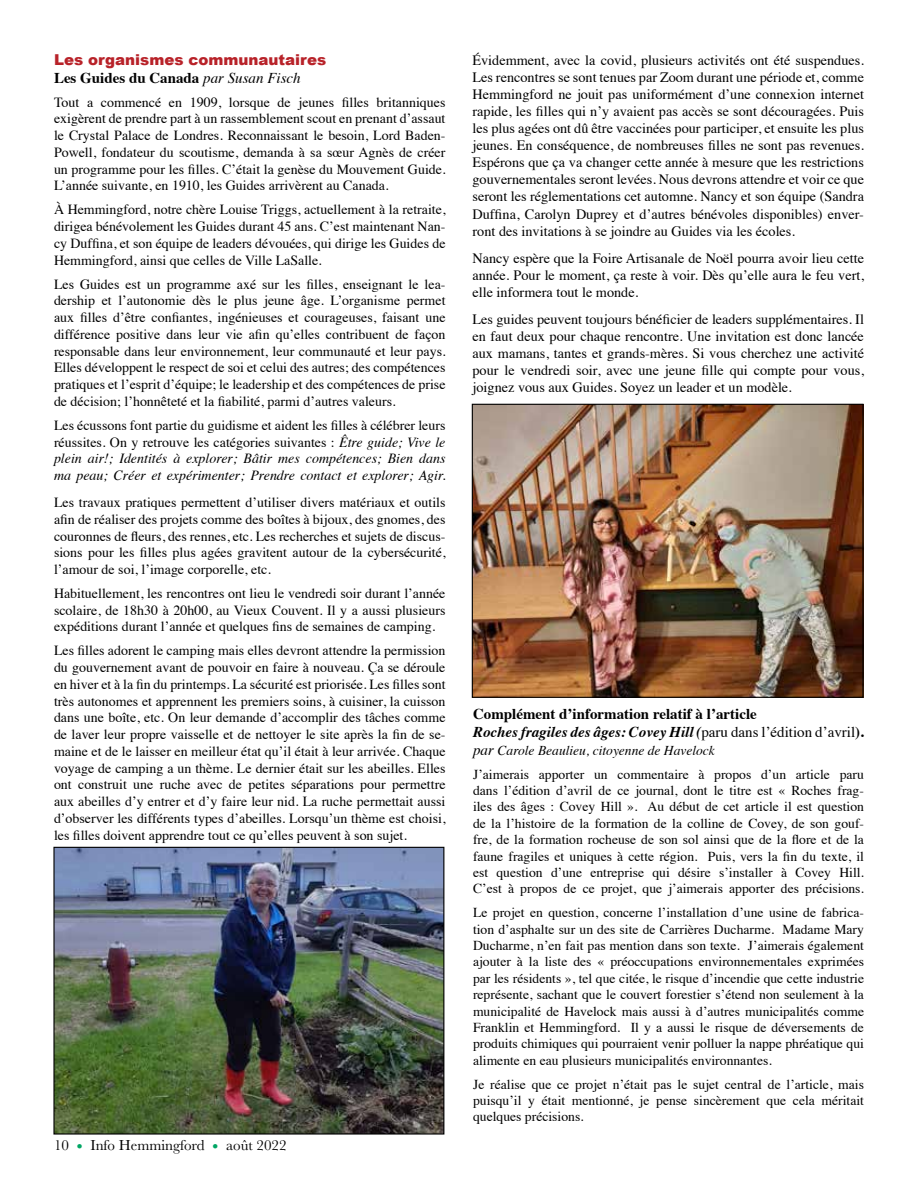
<style>
.page{position:relative;width:918px;height:1188px;background:#fff}
.page>*{position:absolute;margin:0;border:0;box-sizing:border-box;transform-origin:0 0}
.t1{font:700 15px/18px "Times";color:#000}
.t2{font:15px "Baskerville";color:#000}
.t3{font:900 15px "Arial";color:#b82229}
.t4{font:14.25px/17.1px "Times";color:#000;text-align:justify}
.t5{font:13.95px/16.8px "Times";color:#000;text-align:justify}
.t6{font:italic 13.95px/16.8px "Times";color:#000;text-align:justify}
.t7{font:13.65px/16.4px "Times";color:#000;text-align:justify}
.t8{font:italic 13.5px "Times";color:#000}
.s1{font-weight:400;font-style:italic}
.s2{font-style:normal}
.s3{font-size:18px;color:#00a664}
.s4{font-style:italic}
.s5{font-weight:400}
.s6{font-size:15px}
</style>
<div class="page">
<img style="left:55px;top:849px;width:387px;height:284px">
<div style="left:53px;top:847px;width:391px;height:288px;border:1px solid #000"></div>
<img style="left:474px;top:406px;width:388px;height:290px">
<div style="left:472px;top:404px;width:392px;height:294px;border:1px solid #000"></div>
<p class="t3" style="left:54px;top:48px;width:274px">Les organismes communautaires</p>
<p class="t1" style="left:54px;top:67px;width:248px">Les Guides du Canada <span class="s1">par Susan Fisch</span></p>
<p class="t5" style="left:54px;top:92px;width:393px">Tout a commencé en 1909, lorsque de jeunes filles britanniques exigèrent de prendre part à un rassemblement scout en prenant d’assaut le Crystal Palace de Londres. Reconnaissant le besoin, Lord Baden-Powell, fondateur du scoutisme, demanda à sa sœur Agnès de créer un programme pour les filles. C’était la genèse du Mouvement Guide.<br>L’année suivante, en 1910, les Guides arrivèrent au Canada.</p>
<p class="t5" style="left:54px;top:200px;width:393px">À Hemmingford, notre chère Louise Triggs, actuellement à la retraite, dirigea bénévolement les Guides durant 45 ans. C’est maintenant Nan&shy;cy Duffina, et son équipe de leaders dévouées, qui dirige les Guides de Hemmingford, ainsi que celles de Ville LaSalle.</p>
<p class="t5" style="left:54px;top:274px;width:393px">Les Guides est un programme axé sur les filles, enseignant le lea&shy;dership et l’autonomie dès le plus jeune âge. L’organisme permet aux filles d’être confiantes, ingénieuses et courageuses, faisant une différence positive dans leur vie afin qu’elles contribuent de façon responsable dans leur environnement, leur communauté et leur pays.<br>Elles développent le respect de soi et celui des autres; des compétences pratiques et l’esprit d’équipe; le leadership et des compétences de prise de décision; l’honnêteté et la fiabilité, parmi d’autres valeurs.</p>
<p class="t6" style="left:54px;top:416px;width:393px"><span class="s2">Les écussons font partie du guidisme et aident les filles à célébrer leurs réussites. On y retrouve les catégories suivantes :</span> Être guide; Vive le plein air!; Identités à explorer; Bâtir mes compétences; Bien dans ma peau; Créer et expérimenter; Prendre contact et explorer; Agir.</p>
<p class="t5" style="left:54px;top:493px;width:393px">Les travaux pratiques permettent d’utiliser divers matériaux et outils afin de réaliser des projets comme des boîtes à bijoux, des gnomes, des couronnes de fleurs, des rennes, etc. Les recherches et sujets de discus&shy;sions pour les filles plus agées gravitent autour de la cybersécurité, l’amour de soi, l’image corporelle, etc.</p>
<p class="t5" style="left:54px;top:584px;width:393px">Habituellement, les rencontres ont lieu le vendredi soir durant l’année scolaire, de 18h30 à 20h00, au Vieux Couvent. Il y a aussi plusieurs expéditions durant l’année et quelques fins de semaines de camping.</p>
<p class="t5" style="left:54px;top:641px;width:393px">Les filles adorent le camping mais elles devront attendre la permission du gouvernement avant de pouvoir en faire à nouveau. Ça se déroule en hiver et à la fin du printemps. La sécurité est priorisée. Les filles sont très autonomes et apprennent les premiers soins, à cuisiner, la cuisson dans une boîte, etc. On leur demande d’accomplir des tâches comme de laver leur propre vaisselle et de nettoyer le site après la fin de se&shy;maine et de le laisser en meilleur état qu’il était à leur arrivée. Chaque voyage de camping a un thème. Le dernier était sur les abeilles. Elles ont construit une ruche avec de petites séparations pour permettre aux abeilles d’y entrer et d’y faire leur nid. La ruche permettait aussi d’observer les différents types d’abeilles. Lorsqu’un thème est choisi, les filles doivent apprendre tout ce qu’elles peuvent à son sujet.</p>
<p class="t2" style="left:54px;top:1136px;width:234px">10 <span class="s3">•</span> Info Hemmingford <span class="s3">•</span> août 2022</p>
<p class="t4" style="left:472px;top:50px;width:393px">Évidemment, avec la covid, plusieurs activités ont été suspendues.<br>Les rencontres se sont tenues par Zoom durant une période et, comme Hemmingford ne jouit pas uniformément d’une connexion internet rapide, les filles qui n’y avaient pas accès se sont découragées. Puis les plus agées ont dû être vaccinées pour participer, et ensuite les plus jeunes. En conséquence, de nombreuses filles ne sont pas revenues.<br>Espérons que ça va changer cette année à mesure que les restrictions gouvernementales seront levées. Nous devrons attendre et voir ce que seront les réglementations cet automne. Nancy et son équipe (Sandra Duffina, Carolyn Duprey et d’autres bénévoles disponibles) enver&shy;ront des invitations à se joindre au Guides via les écoles.</p>
<p class="t4" style="left:472px;top:248px;width:393px">Nancy espère que la Foire Artisanale de Noël pourra avoir lieu cette année. Pour le moment, ça reste à voir. Dès qu’elle aura le feu vert, elle informera tout le monde.</p>
<p class="t4" style="left:472px;top:309px;width:393px">Les guides peuvent toujours bénéficier de leaders supplémentaires. Il en faut deux pour chaque rencontre. Une invitation est donc lancée aux mamans, tantes et grands-mères. Si vous cherchez une activité pour le vendredi soir, avec une jeune fille qui compte pour vous, joignez vous aux Guides. Soyez un leader et un modèle.</p>
<p class="t1" style="left:473px;top:703px;width:392px">Complément d’information relatif à l’article<br><span class="s4">Roches fragiles des âges: Covey Hill (</span><span class="s5">paru dans l’édition d’avril</span>).</p>
<p class="t8" style="left:473px;top:738px;width:243px"><span class="s6">par</span> Carole Beaulieu, citoyenne de Havelock</p>
<p class="t7" style="left:473px;top:765px;width:393px">J’aimerais apporter un commentaire à propos d’un article paru dans l’édition d’avril de ce journal, dont le titre est « Roches frag&shy;iles des âges : Covey Hill ». Au début de cet article il est question de la l’histoire de la formation de la colline de Covey, de son gouf&shy;fre, de la formation rocheuse de son sol ainsi que de la flore et de la faune fragiles et uniques à cette région. Puis, vers la fin du texte, il est question d’une entreprise qui désire s’installer à Covey Hill.<br>C’est à propos de ce projet, que j’aimerais apporter des précisions.</p>
<p class="t7" style="left:473px;top:903px;width:393px">Le projet en question, concerne l’installation d’une usine de fabrica&shy;tion d’asphalte sur un des site de Carrières Ducharme. Madame Mary Ducharme, n’en fait pas mention dans son texte. J’aimerais également ajouter à la liste des « préoccupations environnementales exprimées par les résidents », tel que citée, le risque d’incendie que cette industrie représente, sachant que le couvert forestier s’étend non seulement à la municipalité de Havelock mais aussi à d’autres municipalités comme Franklin et Hemmingford. Il y a aussi le risque de déversements de produits chimiques qui pourraient venir polluer la nappe phréatique qui alimente en eau plusieurs municipalités environnantes.</p>
<p class="t7" style="left:473px;top:1075px;width:393px">Je réalise que ce projet n’était pas le sujet central de l’article, mais puisqu’il y était mentionné, je pense sincèrement que cela méritait quelques précisions.</p>
</div>
